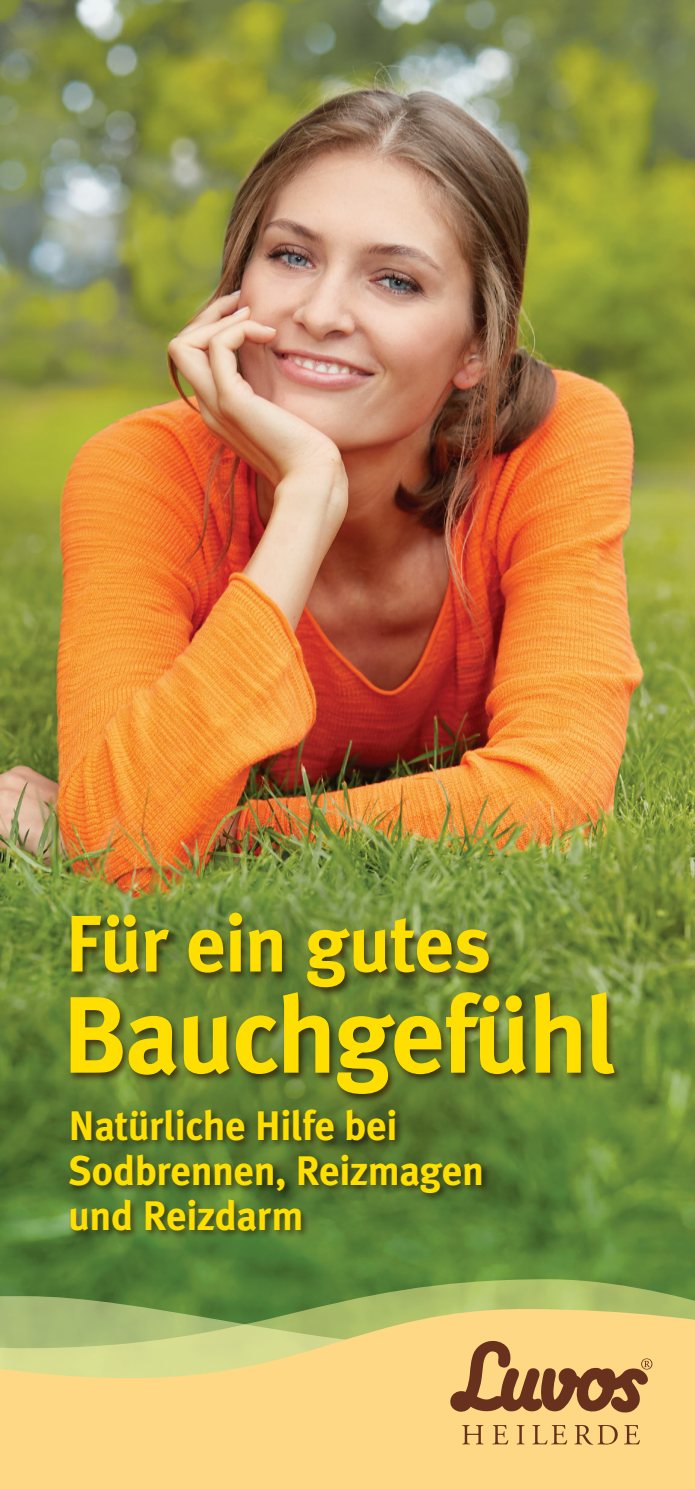
<style>
.page{position:relative;width:695px;height:1489px;background:#fff}
.page>*{position:absolute;margin:0;border:0;box-sizing:border-box;transform-origin:0 0}
.t1{font:700 108.5px "Meta Plus";letter-spacing:-.02em;color:#ffdf01}
.t2{font:700 80px "Meta Plus";letter-spacing:-.015em;color:#ffdf01}
.t3{font:700 41.25px/45px "Meta Plus";letter-spacing:-.01em;color:#ffdf01}
</style>
<div class="page">
<img style="left:0;top:0;width:694px;height:1279px">
<svg style="left:0;top:1279px;width:694px;height:16px;background:#6c9144"></svg>
<svg style="left:0;top:1295px;width:694px;height:13px;background:#8ba758"></svg>
<svg style="left:0;top:1308px;width:694px;height:180px;background:#eed481"></svg>
<div style="left:67px;top:1106px;width:424px;height:133px;background:#68311e;opacity:.76"></div>
<div style="left:69px;top:911px;width:428px;height:87px;background:#68311e;opacity:.75"></div>
<div style="left:68px;top:991px;width:555px;height:114px;background:#68311e;opacity:.75"></div>
<svg style="left:462px;top:1424px;width:21px;height:20px"></svg>
<svg style="left:492px;top:1424px;width:16px;height:20px"></svg>
<svg style="left:516px;top:1424px;width:8px;height:20px"></svg>
<svg style="left:532px;top:1424px;width:35px;height:20px"></svg>
<svg style="left:574px;top:1424px;width:43px;height:20px"></svg>
<svg style="left:624px;top:1424px;width:15px;height:20px"></svg>
<svg style="left:450px;top:1340px;width:202px;height:73px;background:#bf9259"></svg>
<h2 class="t2" style="left:65px;top:897px;width:428px">Für ein gutes</h2>
<h1 class="t1" style="left:62px;top:972px;width:557px">Bauchgefühl</h1>
<p class="t3" style="left:69px;top:1103px;width:417px">Natürliche Hilfe bei<br>Sodbrennen, Reizmagen und Reizdarm</p>
</div>
